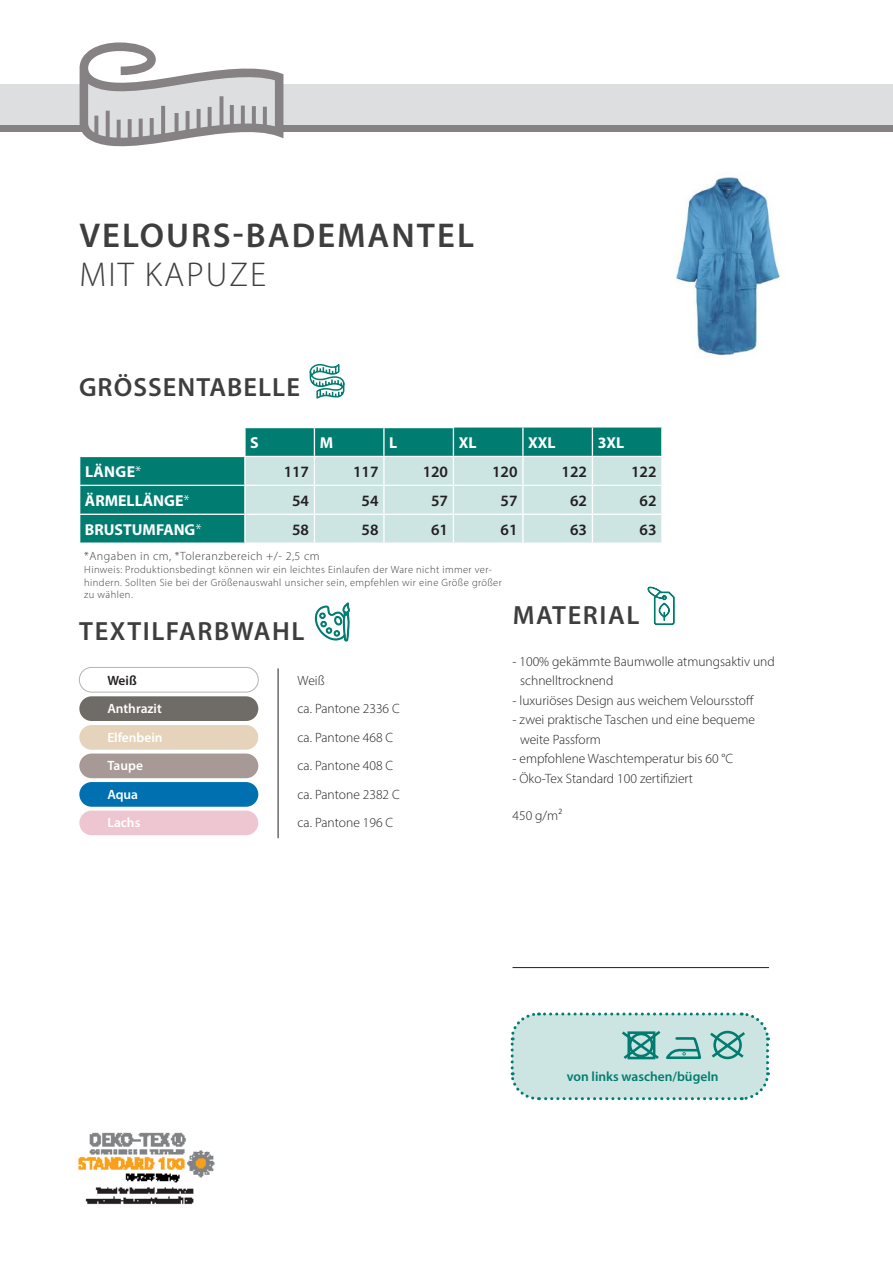
<style>
.page{position:relative;width:893px;height:1263px;background:#fff}
.page>*{position:absolute;margin:0;border:0;box-sizing:border-box;transform-origin:0 0}
.t1{font:600 34.5px "Myriad Pro";letter-spacing:.06em;color:#3e3e3f}
.t2{font:300 34.5px "Myriad Pro";letter-spacing:.06em;color:#3e3e3f}
.t3{font:600 26.4px "Myriad Pro";letter-spacing:.055em;color:#3e3e3f}
.t4{font:600 15.9px "Myriad Pro";color:#231f20}
.t5{font:700 15.9px "Myriad Pro";color:#fff}
.t6{font:300 13.5px/28.5px "Myriad Pro";color:#231f20}
.t7{font:600 13.5px/28.5px "Myriad Pro";color:#fff}
.t8{font:600 13.5px "Myriad Pro";color:#007c70}
.t9{font:600 13.5px "Myriad Pro";color:#231f20}
.t10{font:300 12px "Myriad Pro";letter-spacing:.04em;color:#3e3e3f}
.t11{font:300 10.5px/12.6px "Myriad Pro";letter-spacing:.04em;color:#3e3e3f}
.s1{font-weight:300}
</style>
<div class="page">
<svg style="left:309px;top:364px;width:36px;height:35px"></svg>
<hr style="left:512px;top:967px;width:257px;height:1px;background:#231f20">
<svg style="left:647px;top:586px;width:28px;height:40px"></svg>
<svg style="left:510px;top:1012px;width:260px;height:89px;background:#bfdedb"></svg>
<div style="left:80px;top:457px;width:164px;height:85px;background:#007c70"></div>
<hr style="left:79px;top:485px;width:166px;height:1px;background:#fff">
<hr style="left:79px;top:514px;width:166px;height:1px;background:#fff">
<svg style="left:245px;top:428px;width:417px;height:115px;background:#9ecdc8"></svg>
<hr style="left:661px;top:515px;width:2px;height:27px;background:#fff">
<hr style="left:453px;top:542px;width:70px;height:2px;background:#fff">
<hr style="left:523px;top:542px;width:69px;height:2px;background:#fff">
<hr style="left:592px;top:542px;width:71px;height:2px;background:#fff">
<div style="left:0;top:112px;width:893px;height:20px;background:#868284"></div>
<div style="left:0;top:84px;width:893px;height:40px;background:#dddee0"></div>
<svg style="left:80px;top:42px;width:203px;height:105px"></svg>
<svg style="left:314px;top:602px;width:36px;height:40px"></svg>
<hr style="left:278px;top:668px;width:1px;height:170px;background:#231f20">
<div style="left:79px;top:725px;width:179px;height:25px;background:#e5d4bb;border-radius:12px"></div>
<div style="left:79px;top:696px;width:179px;height:25px;background:#6f6b67;border-radius:12px"></div>
<div style="left:79px;top:667px;width:179px;height:25px;border:1px solid #b2b3b3;border-radius:12px"></div>
<div style="left:79px;top:753px;width:179px;height:25px;background:#a79996;border-radius:12px"></div>
<div style="left:79px;top:782px;width:179px;height:25px;background:#0070b0;border-radius:12px"></div>
<div style="left:79px;top:810px;width:179px;height:25px;background:#eec6d2;border-radius:12px"></div>
<img style="left:78px;top:1132px;width:137px;height:73px">
<img style="left:624px;top:162px;width:206px;height:206px;border-radius:103px">
<h1 class="t1" style="left:79px;top:213px;width:396px">VELOURS-BADEMANTEL</h1>
<h1 class="t2" style="left:79px;top:254px;width:188px">MIT KAPUZE</h1>
<h2 class="t3" style="left:79px;top:370px;width:222px">GRÖSSENTABELLE</h2>
<p class="t5" style="left:250px;top:432px;width:10px">S</p>
<p class="t5" style="left:320px;top:432px;width:15px">M</p>
<p class="t5" style="left:389px;top:432px;width:10px">L</p>
<p class="t5" style="left:459px;top:432px;width:19px">XL</p>
<p class="t5" style="left:528px;top:432px;width:29px">XXL</p>
<p class="t5" style="left:598px;top:432px;width:28px">3XL</p>
<p class="t5" style="left:85px;top:461px;width:58px">LÄNGE<span class="s1">*</span></p>
<p class="t4" style="left:284px;top:461px;width:27px">117</p>
<p class="t4" style="left:353px;top:461px;width:27px">117</p>
<p class="t4" style="left:423px;top:461px;width:27px">120</p>
<p class="t4" style="left:492px;top:461px;width:27px">120</p>
<p class="t4" style="left:562px;top:461px;width:27px">122</p>
<p class="t4" style="left:631px;top:461px;width:27px">122</p>
<p class="t5" style="left:85px;top:490px;width:106px">ÄRMELLÄNGE<span class="s1">*</span></p>
<p class="t4" style="left:292px;top:490px;width:18px">54</p>
<p class="t4" style="left:362px;top:490px;width:18px">54</p>
<p class="t4" style="left:431px;top:490px;width:18px">57</p>
<p class="t4" style="left:501px;top:490px;width:18px">57</p>
<p class="t4" style="left:570px;top:490px;width:18px">62</p>
<p class="t4" style="left:640px;top:490px;width:18px">62</p>
<p class="t5" style="left:85px;top:519px;width:118px">BRUSTUMFANG<span class="s1">*</span></p>
<p class="t4" style="left:292px;top:519px;width:18px">58</p>
<p class="t4" style="left:362px;top:519px;width:18px">58</p>
<p class="t4" style="left:431px;top:519px;width:18px">61</p>
<p class="t4" style="left:501px;top:519px;width:18px">61</p>
<p class="t4" style="left:570px;top:519px;width:18px">63</p>
<p class="t4" style="left:640px;top:519px;width:18px">63</p>
<p class="t10" style="left:84px;top:549px;width:237px">*Angaben in cm, *Toleranzbereich +/- 2,5 cm</p>
<p class="t11" style="left:84px;top:563px;width:419px">Hinweis: Produktionsbedingt können wir ein leichtes Einlaufen der Ware nicht immer ver&shy;hindern. Sollten Sie bei der Größenauswahl unsicher sein, empfehlen wir eine Größe größer zu wählen.</p>
<h2 class="t3" style="left:79px;top:614px;width:227px">TEXTILFARBWAHL</h2>
<p class="t6" style="left:298px;top:666px;width:104px">Weiß<br>ca. Pantone 2336 C ca. Pantone 468 C ca. Pantone 408 C ca. Pantone 2382 C ca. Pantone 196 C</p>
<h2 class="t3" style="left:513px;top:598px;width:128px">MATERIAL</h2>
<p class="t6" style="left:520px;top:651px;width:256px;line-height:19.5px;text-indent:-8px">- 100% gekämmte Baumwolle atmungsaktiv und schnelltrocknend</p>
<p class="t6" style="left:512px;top:686px;width:243px">- luxuriöses Design aus weichem Veloursstoff</p>
<p class="t6" style="left:520px;top:710px;width:236px;line-height:19.5px;text-indent:-8px">- zwei praktische Taschen und eine bequeme weite Passform</p>
<p class="t6" style="left:512px;top:744px;width:222px">- empfohlene Waschtemperatur bis 60 °C</p>
<p class="t6" style="left:512px;top:764px;width:182px">- Öko-Tex Standard 100 zertifiziert</p>
<p class="t6" style="left:512px;top:801px;width:51px">450 g/m²</p>
<p class="t9" style="left:107px;top:672px;width:31px">Weiß</p>
<p class="t7" style="left:107px;top:694px;width:57px">Anthrazit<br>Elfenbein<br>Taupe<br>Aqua<br>Lachs</p>
<p class="t8" style="left:567px;top:1067px;width:153px">von links waschen/bügeln</p>
</div>
